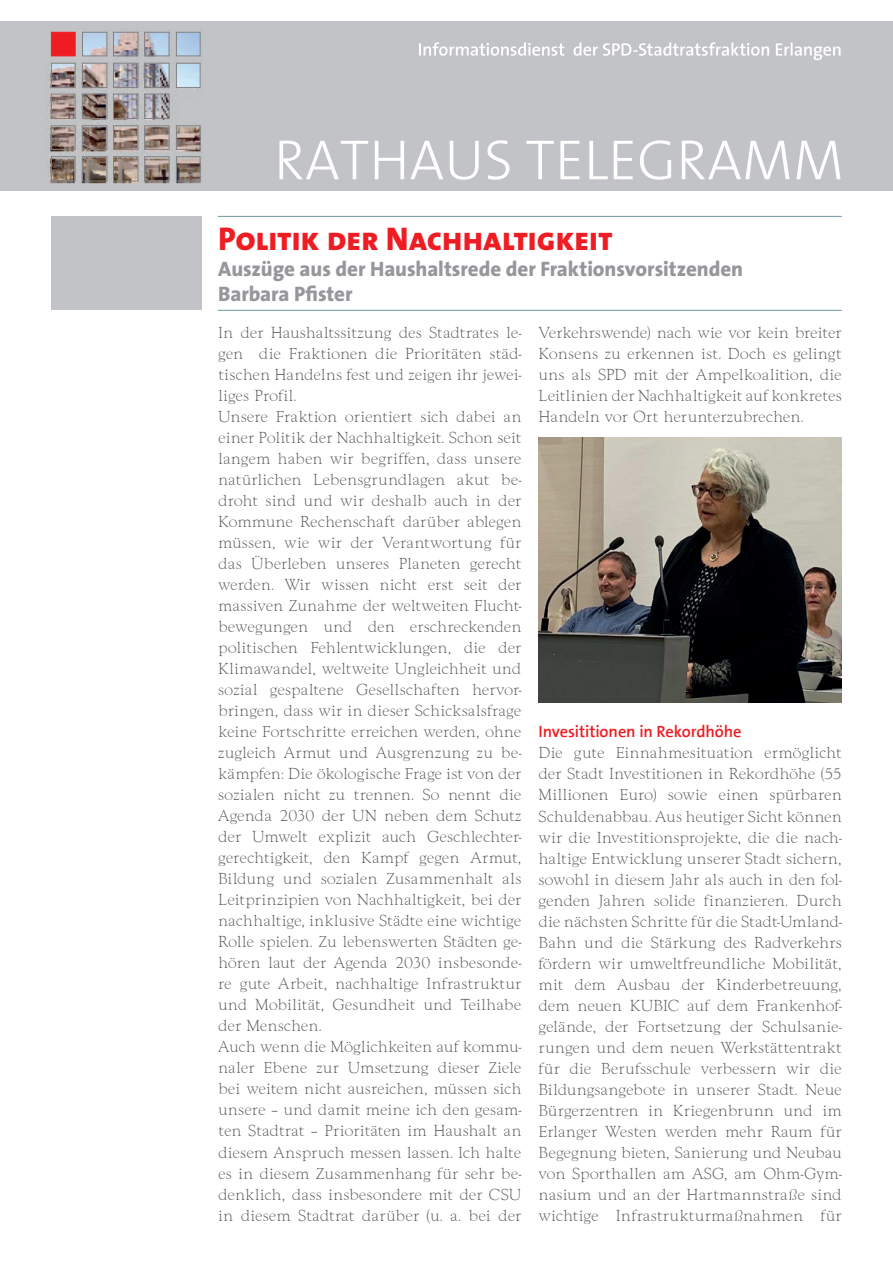
<style>
.page{position:relative;width:893px;height:1263px;background:#fff}
.page>*{position:absolute;margin:0;border:0;box-sizing:border-box;transform-origin:0 0}
.t1{font:33px "The Sans Extra Bold Caps";letter-spacing:-.015em;color:#ee1d23}
.t2{font:800 21px/25.5px "The Sans";letter-spacing:-.005em;color:#95979a}
.t3{font:16.5px/21px "Goudy Wtc T Ligh";letter-spacing:-.01em;color:#57585a;text-align:justify}
.t4{font:700 16.5px "SPD2002 The Sans";letter-spacing:-.005em;color:#ee1d23}
</style>
<div class="page">
<div style="left:51px;top:216px;width:150px;height:94px;background:#c2c3c6"></div>
<hr style="left:218px;top:216px;width:624px;height:1px;background:#83a0ad">
<hr style="left:218px;top:310px;width:624px;height:1px;background:#83a0ad">
<div style="left:0;top:21px;width:893px;height:170px;background:#c2c3c6"></div>
<img style="left:48px;top:31px;width:154px;height:153px">
<div style="left:51px;top:32px;width:25px;height:24px;background:#ee1d23;border:1px solid #ee1d23"></div>
<div style="left:113px;top:32px;width:25px;height:24px;border:1px solid #808285"></div>
<div style="left:82px;top:32px;width:25px;height:24px;border:1px solid #808285"></div>
<div style="left:144px;top:32px;width:25px;height:24px;border:1px solid #808285"></div>
<div style="left:176px;top:32px;width:25px;height:24px;border:1px solid #808285"></div>
<div style="left:51px;top:63px;width:25px;height:25px;border:1px solid #808285"></div>
<div style="left:113px;top:63px;width:25px;height:25px;border:1px solid #808285"></div>
<div style="left:82px;top:63px;width:25px;height:25px;border:1px solid #808285"></div>
<div style="left:144px;top:63px;width:25px;height:25px;border:1px solid #808285"></div>
<div style="left:176px;top:63px;width:25px;height:25px;border:1px solid #808285"></div>
<div style="left:51px;top:94px;width:25px;height:25px;border:1px solid #808285"></div>
<div style="left:113px;top:94px;width:25px;height:25px;border:1px solid #808285"></div>
<div style="left:82px;top:94px;width:25px;height:25px;border:1px solid #808285"></div>
<div style="left:144px;top:94px;width:25px;height:25px;border:1px solid #808285"></div>
<div style="left:51px;top:125px;width:25px;height:25px;border:1px solid #808285"></div>
<div style="left:113px;top:125px;width:25px;height:25px;border:1px solid #808285"></div>
<div style="left:82px;top:125px;width:25px;height:25px;border:1px solid #808285"></div>
<div style="left:144px;top:125px;width:25px;height:25px;border:1px solid #808285"></div>
<div style="left:176px;top:125px;width:25px;height:25px;border:1px solid #808285"></div>
<div style="left:51px;top:156px;width:25px;height:25px;border:1px solid #808285"></div>
<div style="left:113px;top:156px;width:25px;height:25px;border:1px solid #808285"></div>
<div style="left:82px;top:156px;width:25px;height:25px;border:1px solid #808285"></div>
<div style="left:144px;top:156px;width:25px;height:25px;border:1px solid #808285"></div>
<div style="left:176px;top:156px;width:25px;height:25px;border:1px solid #808285"></div>
<svg style="left:279px;top:140px;width:561px;height:40px"></svg>
<svg style="left:419px;top:42px;width:422px;height:18px"></svg>
<img style="left:538px;top:438px;width:304px;height:264px">
<h1 class="t1" style="left:218px;top:218px;width:396px">Politik der Nachhaltigkeit</h1>
<p class="t2" style="left:218px;top:256px;width:526px">Auszüge aus der Haushaltsrede der Fraktionsvorsitzenden<br>Barbara Pfister</p>
<p class="t3" style="left:218px;top:322px;width:305px;text-align:left">In der Haushaltssitzung des Stadtrates le&shy;gen die Fraktionen die Prioritäten städ&shy;tischen Handelns fest und zeigen ihr jewei&shy;liges Profil.<br>Unsere Fraktion orientiert sich dabei an einer Politik der Nachhaltigkeit. Schon seit langem haben wir begriffen, dass unsere natürlichen Lebensgrundlagen akut be&shy;droht sind und wir deshalb auch in der Kommune Rechenschaft darüber ablegen müssen, wie wir der Verantwortung für das Überleben unseres Planeten gerecht werden. Wir wissen nicht erst seit der massiven Zunahme der weltweiten Flucht&shy;bewegungen und den erschreckenden politischen Fehlentwicklungen, die der Klimawandel, weltweite Ungleichheit und sozial gespaltene Gesellschaften hervor&shy;bringen, dass wir in dieser Schicksalsfrage keine Fortschritte erreichen werden, ohne zugleich Armut und Ausgrenzung zu be&shy;kämpfen: Die ökologische Frage ist von der sozialen nicht zu trennen. So nennt die Agenda 2030 der UN neben dem Schutz der Umwelt explizit auch Geschlechter&shy;gerechtigkeit, den Kampf gegen Armut, Bildung und sozialen Zusammenhalt als Leitprinzipien von Nachhaltigkeit, bei der nachhaltige, inklusive Städte eine wichtige Rolle spielen. Zu lebenswerten Städten ge&shy;hören laut der Agenda 2030 insbesonde&shy;re gute Arbeit, nachhaltige Infrastruktur und Mobilität, Gesundheit und Teilhabe der Menschen.<br>Auch wenn die Möglichkeiten auf kommu&shy;naler Ebene zur Umsetzung dieser Ziele bei weitem nicht ausreichen, müssen sich unsere – und damit meine ich den gesam&shy;ten Stadtrat – Prioritäten im Haushalt an diesem Anspruch messen lassen. Ich halte es in diesem Zusammenhang für sehr be&shy;denklich, dass insbesondere mit der CSU in diesem Stadtrat darüber (u. a. bei der</p>
<p class="t3" style="left:538px;top:322px;width:305px">Verkehrswende) nach wie vor kein breiter Konsens zu erkennen ist. Doch es gelingt uns als SPD mit der Ampelkoalition, die Leitlinien der Nachhaltigkeit auf konkretes Handeln vor Ort herunterzubrechen.</p>
<p class="t4" style="left:538px;top:723px;width:205px">Invesititionen in Rekordhöhe</p>
<p class="t3" style="left:538px;top:742px;width:305px">Die gute Einnahmesituation ermöglicht der Stadt Investitionen in Rekordhöhe (55<br>Millionen Euro) sowie einen spürbaren Schuldenabbau. Aus heutiger Sicht können wir die Investitionsprojekte, die die nach&shy;haltige Entwicklung unserer Stadt sichern, sowohl in diesem Jahr als auch in den fol&shy;genden Jahren solide finanzieren. Durch die nächsten Schritte für die Stadt-Umland-Bahn und die Stärkung des Radverkehrs fördern wir umweltfreundliche Mobilität, mit dem Ausbau der Kinderbetreuung, dem neuen KUBIC auf dem Frankenhof&shy;gelände, der Fortsetzung der Schulsanie&shy;rungen und dem neuen Werkstättentrakt für die Berufsschule verbessern wir die Bildungsangebote in unserer Stadt. Neue Bürgerzentren in Kriegenbrunn und im Erlanger Westen werden mehr Raum für Begegnung bieten, Sanierung und Neubau von Sporthallen am ASG, am Ohm-Gym&shy;nasium und an der Hartmannstraße sind wichtige Infrastrukturmaßnahmen für</p>
</div>
